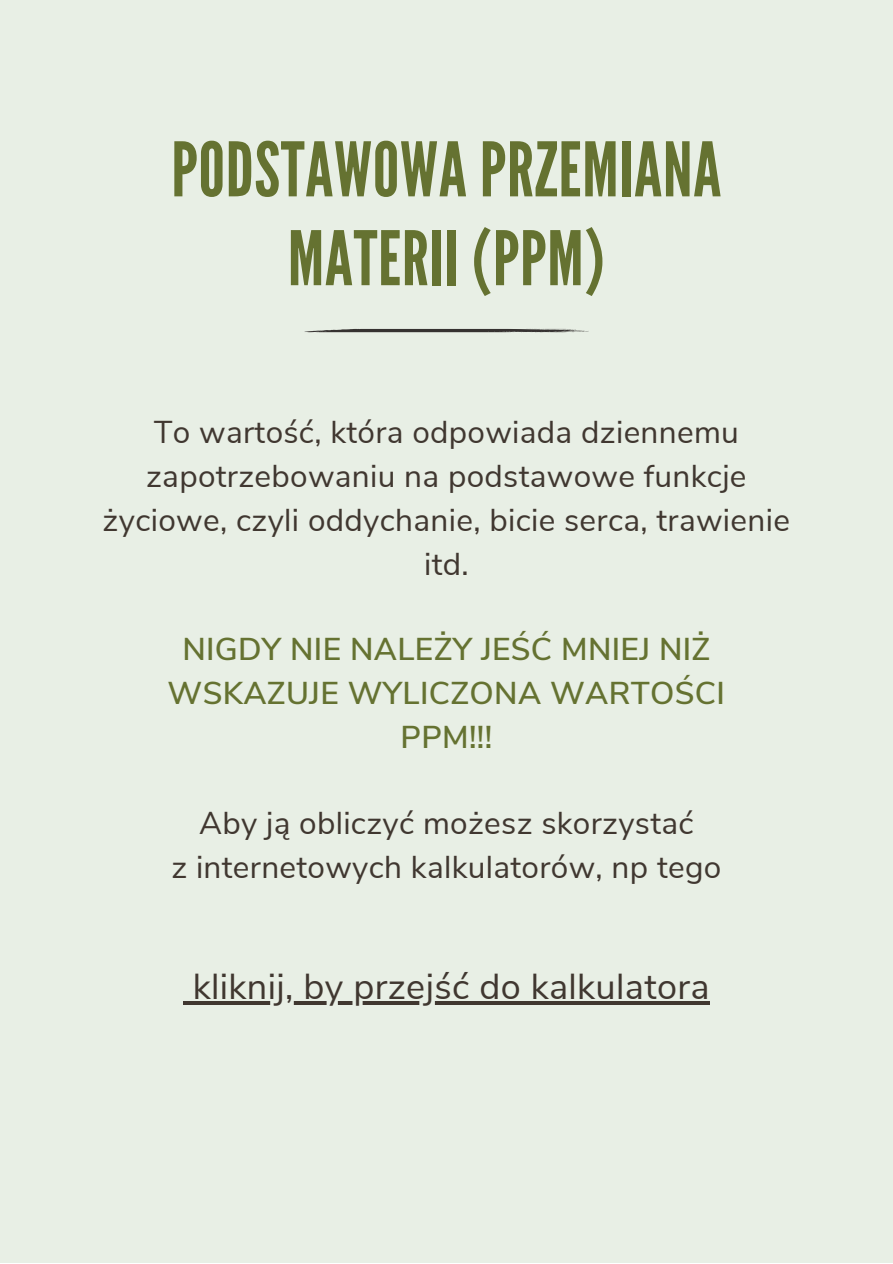
<style>
.page{position:relative;width:893px;height:1264px;background:#fff}
.page>*{position:absolute;margin:0;border:0;box-sizing:border-box;transform-origin:0 0}
.t1{font:75px/88.8px "League Gothic";letter-spacing:.01em;color:#657231;text-align:center}
.t2{font:36px "Nunito Sans";letter-spacing:.01em;color:#403730}
.t3{font:31.5px/44.1px "Nunito Sans";letter-spacing:.01em;color:#403730;text-align:center}
.t4{font:600 31.5px/43.8px "Nunito Sans";letter-spacing:.01em;color:#657231;text-align:center}
</style>
<div class="page">
<div style="left:0;top:0;width:892px;height:1262px;background:#e8efe5"></div>
<svg style="left:304px;top:329px;width:285px;height:4px"></svg>
<svg style="left:183px;top:1001px;width:10px;height:3px"></svg>
<hr style="left:193px;top:1001px;width:517px;height:3px;background:#403730">
<p class="t1" style="left:171px;top:127px;width:551px">PODSTAWOWA PRZEMIANA<br>MATERII (PPM)</p>
<p class="t3" style="left:103px;top:410px;width:688px">To wartość, która odpowiada dziennemu zapotrzebowaniu na podstawowe funkcje życiowe, czyli oddychanie, bicie serca, trawienie itd.</p>
<p class="t4" style="left:168px;top:627px;width:559px">NIGDY NIE NALEŻY JEŚĆ MNIEJ NIŻ<br>WSKAZUJE WYLICZONA WARTOŚCI<br>PPM!!!</p>
<p class="t3" style="left:199px;top:801px;width:496px">Aby ją obliczyć możesz skorzystać</p>
<p class="t3" style="left:171px;top:845px;width:551px">z internetowych kalkulatorów, np tego</p>
<p class="t2" style="left:193px;top:962px;width:518px">kliknij, by przejść do kalkulatora</p>
</div>
